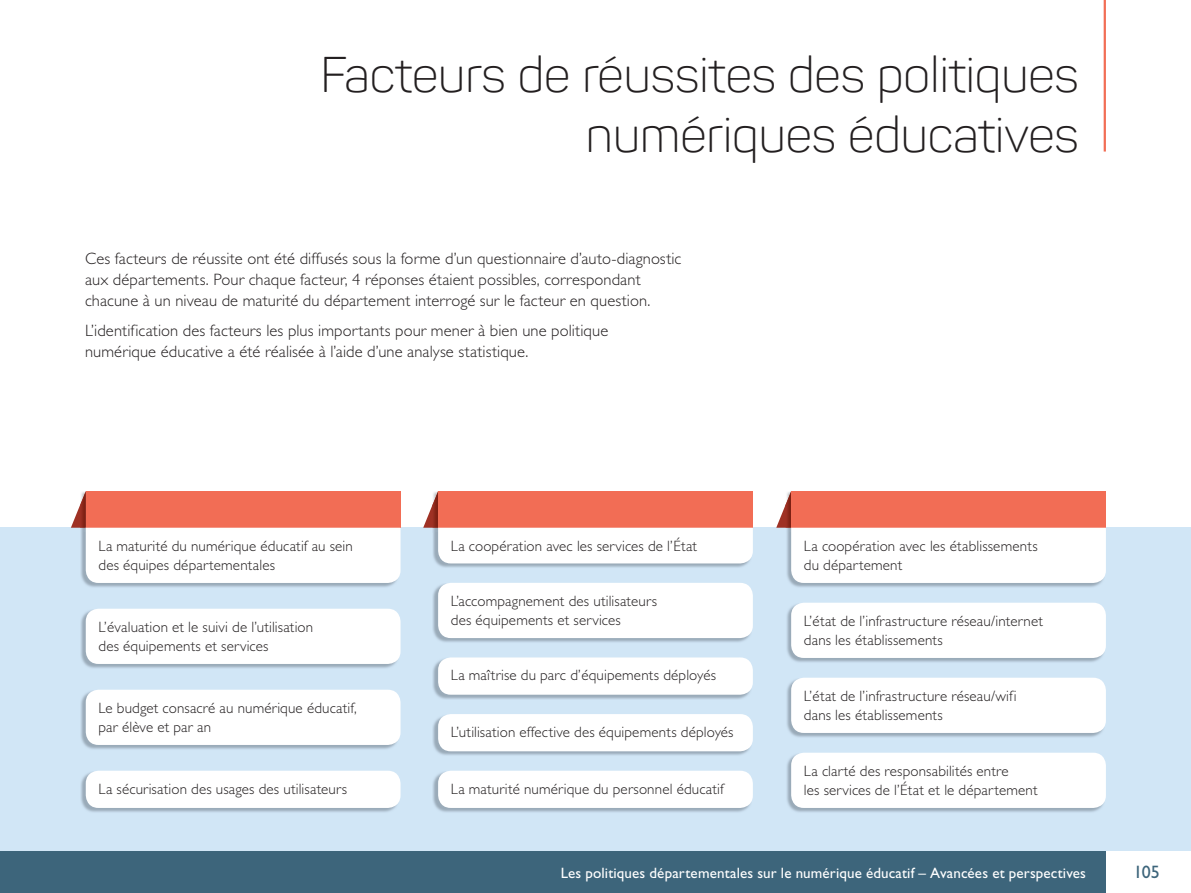
<style>
.page{position:relative;width:1191px;height:893px;background:#fff}
.page>*{position:absolute;margin:0;border:0;box-sizing:border-box;transform-origin:0 0}
.t1{font:300 49.5px/59.4px "Panton";color:#231f20;text-align:right}
.t2{font:18px "Gill Sans Std";color:#3d657b}
.t3{font:300 16.5px/21px "Gill Sans Std";letter-spacing:.005em;color:#231f20}
.t4{font:300 15px/19.5px "Gill Sans Std";letter-spacing:.01em;color:#231f20}
.t5{font:15px "Gill Sans Std";letter-spacing:.01em;color:#fff}
</style>
<div class="page">
<div style="left:0;top:851px;width:1106px;height:42px;background:#3d657b"></div>
<hr style="left:1103px;top:0;width:3px;height:152px;background:#f26e55">
<div style="left:0;top:528px;width:1191px;height:323px;background:#d1e6f6"></div>
<img style="left:85px;top:583px;width:310px;height:4px">
<svg style="left:71px;top:491px;width:329px;height:92px;background:#f6c4bb"></svg>
<img style="left:81px;top:609px;width:318px;height:59px">
<div style="left:86px;top:609px;width:314px;height:55px;background:#fff;border-radius:13px"></div>
<img style="left:433px;top:583px;width:319px;height:59px">
<div style="left:438px;top:583px;width:315px;height:55px;background:#fff;border-radius:13px"></div>
<img style="left:787px;top:603px;width:317px;height:59px">
<div style="left:791px;top:603px;width:315px;height:55px;background:#fff;border-radius:13px"></div>
<img style="left:787px;top:678px;width:317px;height:59px">
<div style="left:791px;top:678px;width:315px;height:55px;background:#fff;border-radius:13px"></div>
<img style="left:787px;top:753px;width:317px;height:59px">
<div style="left:791px;top:753px;width:315px;height:55px;background:#fff;border-radius:13px"></div>
<img style="left:81px;top:690px;width:318px;height:59px">
<div style="left:86px;top:690px;width:314px;height:55px;background:#fff;border-radius:13px"></div>
<img style="left:81px;top:771px;width:318px;height:41px">
<div style="left:86px;top:771px;width:314px;height:37px;background:#fff;border-radius:13px"></div>
<img style="left:433px;top:659px;width:318px;height:40px">
<div style="left:438px;top:657px;width:315px;height:38px;background:#fff;border-radius:13px"></div>
<img style="left:433px;top:715px;width:319px;height:40px">
<div style="left:438px;top:714px;width:315px;height:37px;background:#fff;border-radius:13px"></div>
<img style="left:433px;top:771px;width:319px;height:41px">
<div style="left:438px;top:771px;width:315px;height:37px;background:#fff;border-radius:13px"></div>
<img style="left:436px;top:563px;width:312px;height:5px">
<svg style="left:423px;top:491px;width:330px;height:72px;background:#f6b5a9"></svg>
<img style="left:791px;top:583px;width:310px;height:4px">
<svg style="left:776px;top:491px;width:330px;height:92px;background:#f7c4bb"></svg>
<h1 class="t1" style="left:320px;top:45px;width:760px">Facteurs de réussites des politiques numériques éducatives</h1>
<p class="t3" style="left:85px;top:248px;width:598px">Ces facteurs de réussite ont été diffusés sous la forme d’un questionnaire d’auto-diagnostic aux départements. Pour chaque facteur, 4 réponses étaient possibles, correspondant chacune à un niveau de maturité du département interrogé sur le facteur en question.</p>
<p class="t3" style="left:85px;top:320px;width:524px">L’identification des facteurs les plus importants pour mener à bien une politique numérique éducative a été réalisée à l’aide d’une analyse statistique.</p>
<p class="t4" style="left:99px;top:536px;width:256px">La maturité du numérique éducatif au sein des équipes départementales</p>
<p class="t4" style="left:99px;top:617px;width:216px">L’évaluation et le suivi de l’utilisation des équipements et services</p>
<p class="t4" style="left:99px;top:698px;width:260px">Le budget consacré au numérique éducatif, par élève et par an</p>
<p class="t4" style="left:99px;top:779px;width:250px">La sécurisation des usages des utilisateurs</p>
<p class="t4" style="left:451px;top:536px;width:248px">La coopération avec les services de l’État</p>
<p class="t4" style="left:804px;top:536px;width:235px">La coopération avec les établissements du département</p>
<p class="t4" style="left:451px;top:591px;width:208px">L’accompagnement des utilisateurs des équipements et services</p>
<p class="t4" style="left:451px;top:666px;width:267px">La maîtrise du parc d’équipements déployés</p>
<p class="t4" style="left:451px;top:722px;width:284px">L’utilisation effective des équipements déployés</p>
<p class="t4" style="left:451px;top:779px;width:274px">La maturité numérique du personnel éducatif</p>
<p class="t4" style="left:804px;top:611px;width:240px">L’état de l’infrastructure réseau/internet dans les établissements</p>
<p class="t4" style="left:804px;top:686px;width:214px">L’état de l’infrastructure réseau/wifi dans les établissements</p>
<p class="t4" style="left:804px;top:761px;width:235px">La clarté des responsabilités entre<br>les services de l’État et le département</p>
<p class="t5" style="left:561px;top:864px;width:527px">Les politiques départementales sur le numérique éducatif – Avancées et perspectives</p>
<p class="t2" style="left:1133px;top:862px;width:28px">105</p>
</div>
